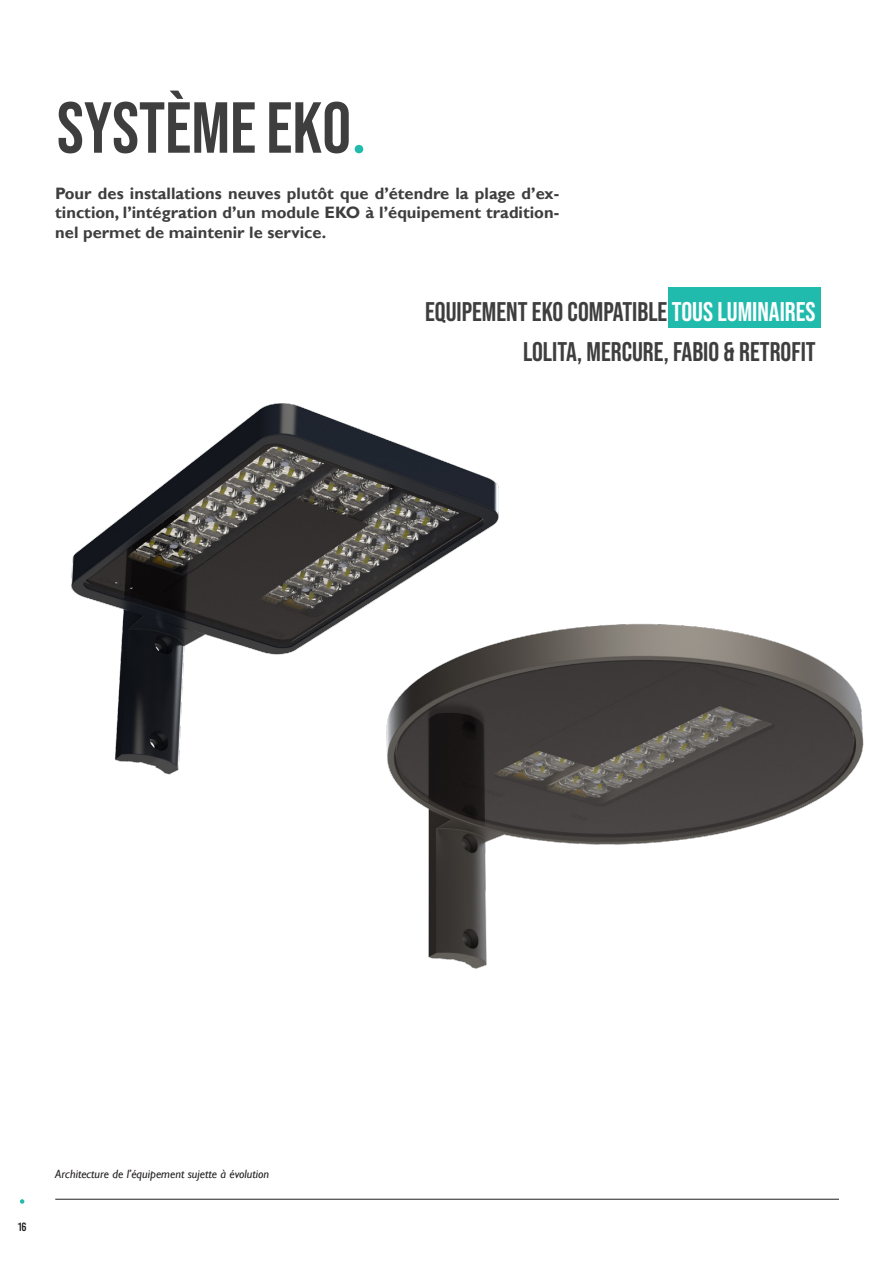
<style>
.page{position:relative;width:893px;height:1263px;background:#fff}
.page>*{position:absolute;margin:0;border:0;box-sizing:border-box;transform-origin:0 0}
.produit{font:72px "Bebas Neue";color:#3e3e3f}
.t1{font:27px "Bebas Neue";color:#3e3e3f}
.t2{font:700 16.5px/19.8px "Gill Sans";color:#3e3e3f;text-align:justify}
.t3{font:italic 12px "Gill Sans";color:#231f20}
.t4{font:12px "Bebas Kai";color:#231f20}
.s1{font-family:"Gill Sans";color:#20bbac}
.s2{color:#fff}
</style>
<div class="page">
<svg style="left:20px;top:1199px;width:4px;height:5px"></svg>
<img style="left:71px;top:403px;width:793px;height:566px">
<div style="left:669px;top:287px;width:152px;height:41px;background:#20bbac"></div>
<hr style="left:55px;top:1199px;width:784px;height:1px;background:#231f20">
<p class="produit" style="left:57px;top:87px;width:311px">SYSTÈMEEKO<span class="s1">.</span></p>
<p class="t2" style="left:55px;top:183px;width:505px">Pour des installations neuves plutôt que d’étendre la plage d’ex&shy;tinction, l’intégration d’un module EKO à l’équipement tradition&shy;nel permet de maintenir le service.</p>
<p class="t1" style="left:425px;top:296px;width:392px">EQUIPEMENT EKO COMPATIBLE <span class="s2">TOUS LUMINAIRES</span></p>
<p class="t1" style="left:523px;top:337px;width:294px">LOLITA, MERCURE, FABIO &amp; RETROFIT</p>
<p class="t4" style="left:18px;top:1220px;width:10px">16</p>
<p class="t3" style="left:55px;top:1167px;width:215px">Architecture de l’équipement sujette à évolution</p>
</div>
